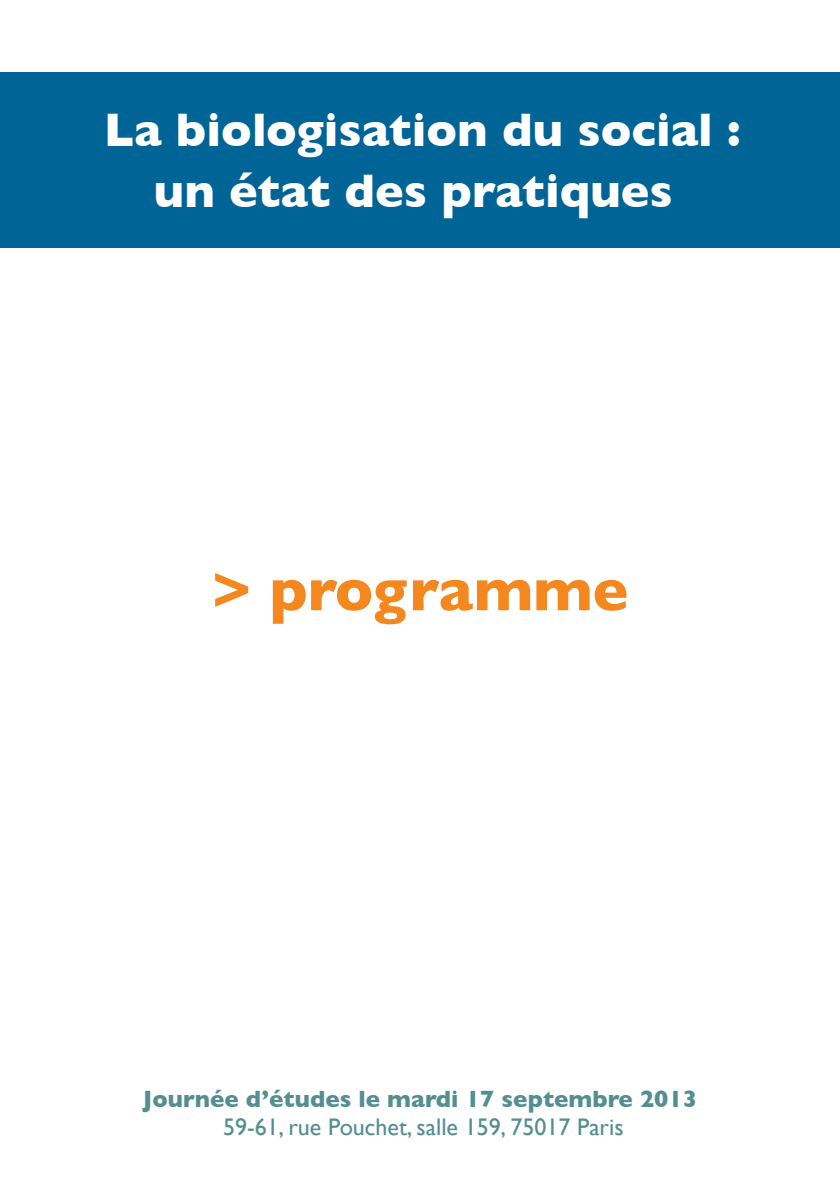
<style>
.page{position:relative;width:840px;height:1191px;background:#fff}
.page>*{position:absolute;margin:0;border:0;box-sizing:border-box;transform-origin:0 0}
.t1{font:700 60px "Gill Sans";color:#f5871f}
.t2{font:700 48px "Gill Sans";color:#fff}
.t3{font:700 24px "Gill Sans";color:#538e90}
.t4{font:24px "Gill Sans";color:#538e90}
</style>
<div class="page">
<div style="left:0;top:72px;width:839px;height:176px;background:#006596"></div>
<p class="t2" style="left:104px;top:102px;width:638px">La biologisation du social :</p>
<p class="t2" style="left:154px;top:162px;width:520px">un état des pratiques</p>
<p class="t1" style="left:211px;top:555px;width:418px">&gt; programme</p>
<p class="t3" style="left:143px;top:1085px;width:555px">Journée d’études le mardi 17 septembre 2013</p>
<p class="t4" style="left:223px;top:1113px;width:402px">59-61, rue Pouchet, salle 159, 75017 Paris</p>
</div>
